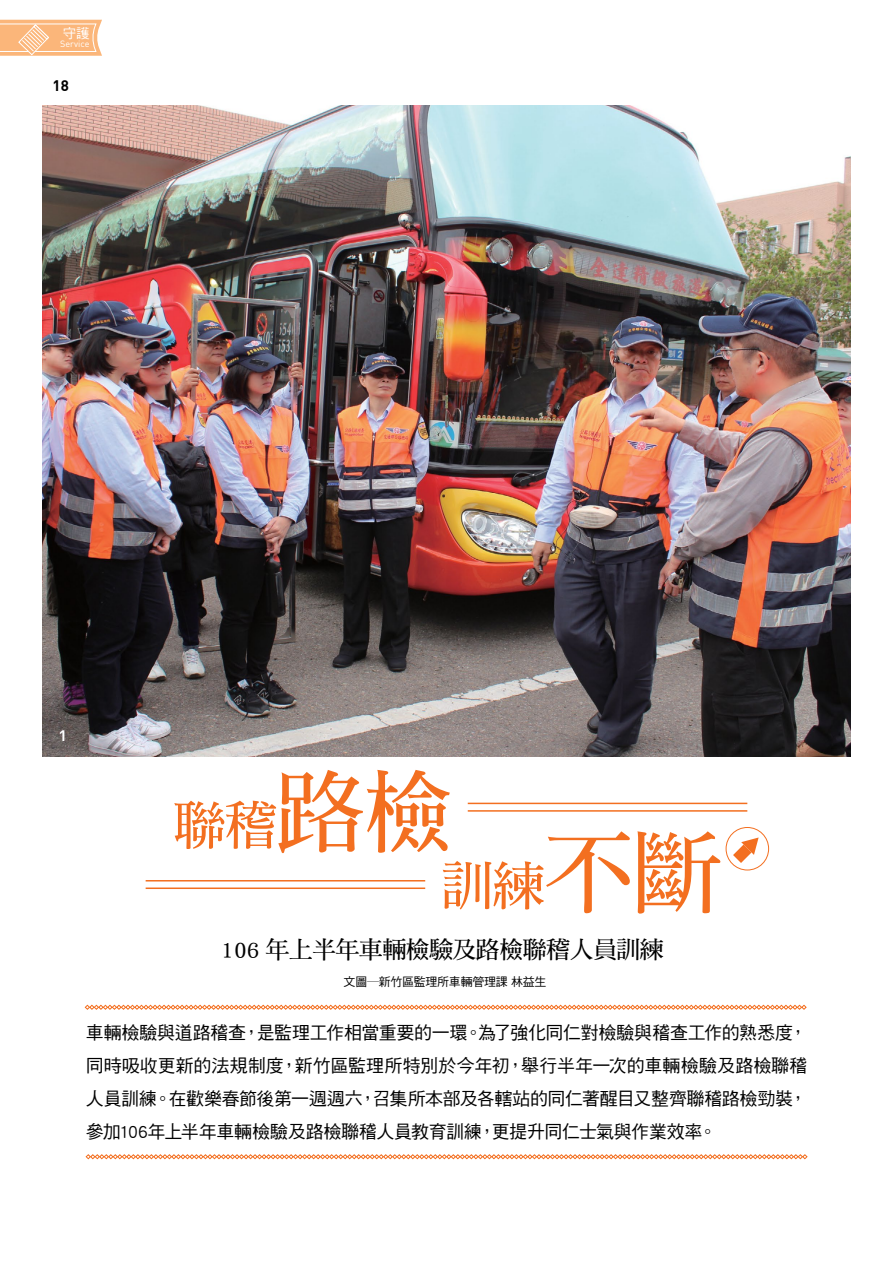
<style>
.page{position:relative;width:893px;height:1263px;background:#fff}
.page>*{position:absolute;margin:0;border:0;box-sizing:border-box;transform-origin:0 0}
.t1{font:24px "DF Ming Std W7";letter-spacing:-.025em;color:#000}
.t2{font:18px/33px "DF Hei Std W5";letter-spacing:-.02em;color:#000;text-align:justify}
.t3{font:18px "DIN Medium Alternate";color:#fff}
.t4{font:15px "DIN Bold";color:#000}
.t5{font:13.5px "DF Hei Std W5";color:#fff}
.t6{font:12px "DF Hei Std W5";letter-spacing:-.025em;color:#000}
.t7{font:9px "DIN";color:#fff}
</style>
<div class="page">
<svg style="left:0;top:20px;width:102px;height:36px;background:#fbc08d"></svg>
<img style="left:43px;top:105px;width:807px;height:652px">
<svg style="left:85px;top:1005px;width:722px;height:5px"></svg>
<svg style="left:86px;top:1154px;width:721px;height:5px"></svg>
<svg style="left:174px;top:770px;width:456px;height:143px"></svg>
<svg style="left:637px;top:831px;width:83px;height:82px"></svg>
<hr style="left:146px;top:887px;width:279px;height:2px;background:#f36f20">
<hr style="left:146px;top:880px;width:279px;height:1px;background:#f36f20">
<hr style="left:468px;top:810px;width:279px;height:2px;background:#f36f20">
<hr style="left:468px;top:803px;width:279px;height:1px;background:#f36f20">
<div style="left:726px;top:827px;width:43px;height:43px;border:1px solid #f36f20;border-radius:50%"></div>
<svg style="left:733px;top:837px;width:26px;height:26px"></svg>
<p class="t5" style="left:63px;top:25px;width:28px">守護</p>
<p class="t7" style="left:60px;top:38px;width:31px">Service</p>
<p class="t4" style="left:53px;top:76px;width:18px">18</p>
<p class="t3" style="left:59px;top:722px;width:9px">1</p>
<h1 class="t1" style="left:221px;top:936px;width:444px">106 年上半年車輛檢驗及路檢聯稽人員訓練</h1>
<p class="t6" style="left:344px;top:975px;width:204px">文圖─新竹區監理所車輛管理課 林益生</p>
<p class="t2" style="left:86px;top:1016px;width:723px">車輛檢驗與道路稽查，是監理工作相當重要的一環。為了強化同仁對檢驗與稽查工作的熟悉度，同時吸收更新的法規制度，新竹區監理所特別於今年初，舉行半年一次的車輛檢驗及路檢聯稽人員訓練。在歡樂春節後第一週週六，召集所本部及各轄站的同仁著醒目又整齊聯稽路檢勁裝，參加106年上半年車輛檢驗及路檢聯稽人員教育訓練，更提升同仁士氣與作業效率。</p>
</div>
